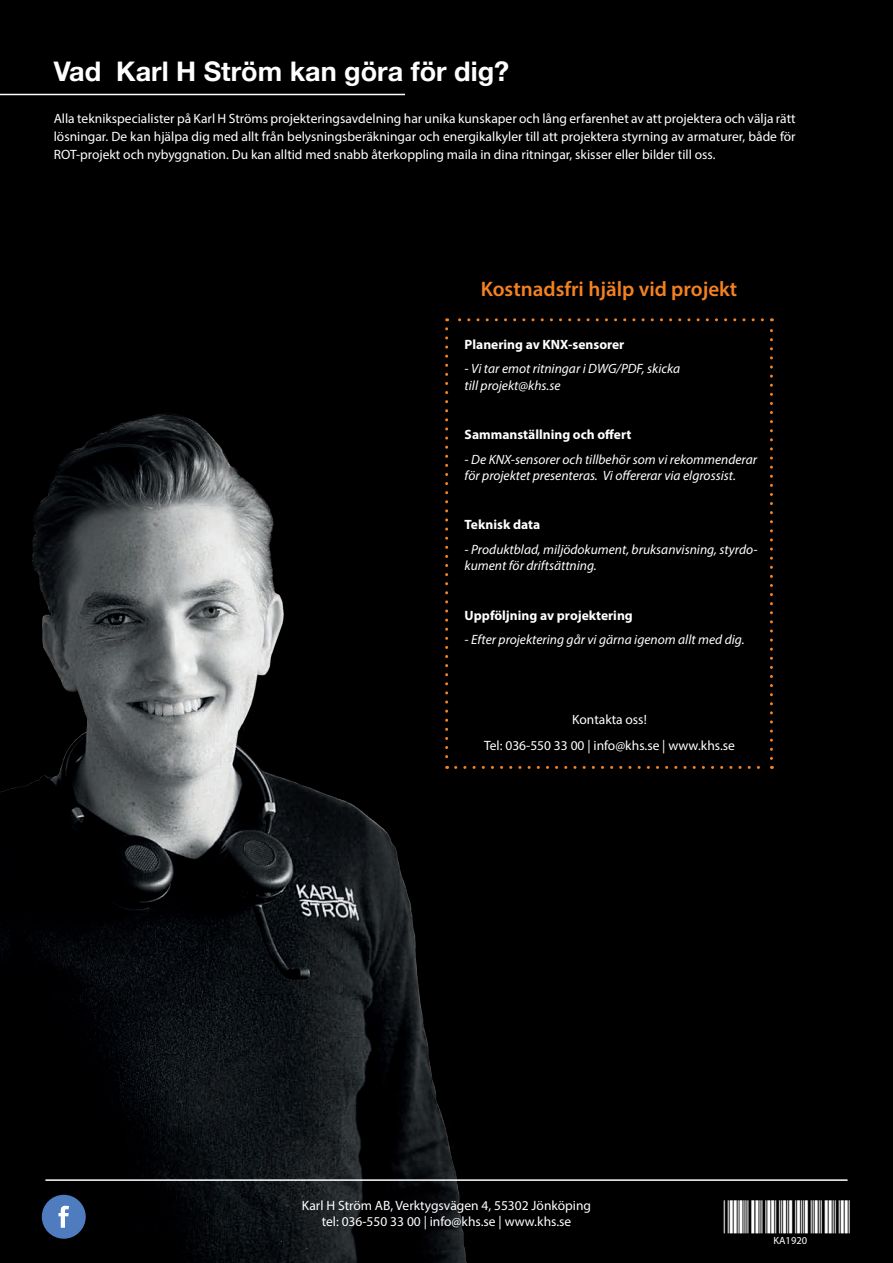
<style>
.page{position:relative;width:893px;height:1263px;background:#000001}
.page>*{position:absolute;margin:0;border:0;box-sizing:border-box;transform-origin:0 0}
.Brödtext_1_vit{font:700 27px "Helvetica Neue";color:#fff}
.Bildtext_1_vit{font:600 21px "Myriad Pro";color:#f58220}
.Brödtext_1_vit-2{font:13.5px/18px "Myriad Pro";color:#fff;text-align:justify}
.Bildtext_1_vit-2{font:italic 13.5px/16.2px "Myriad Pro";color:#fff}
.Bildtext_1_vit-3{font:700 13.5px "Myriad Pro";color:#fff}
.t1{font:10.5px "Myriad Pro";color:#fff}
</style>
<div class="page">
<hr style="left:0;top:94px;width:405px;height:1px;background:#fff">
<svg style="left:472px;top:766px;width:300px;height:3px"></svg>
<svg style="left:770px;top:318px;width:3px;height:440px"></svg>
<svg style="left:470px;top:318px;width:292px;height:3px"></svg>
<img style="left:0;top:318px;width:470px;height:945px">
<div style="left:42px;top:1195px;width:44px;height:44px;background:#4e7cbf;border-radius:50%"></div>
<svg style="left:58px;top:1206px;width:11px;height:22px"></svg>
<hr style="left:45px;top:1179px;width:802px;height:2px;background:#fff">
<p class="Brödtext_1_vit" style="left:54px;top:50px;width:457px">Vad Karl H Ström kan göra för dig?</p>
<p class="Brödtext_1_vit-2" style="left:54px;top:109px;width:743px">Alla teknikspecialister på Karl H Ströms projekteringsavdelning har unika kunskaper och lång erfarenhet av att projektera och välja rätt lösningar. De kan hjälpa dig med allt från belysningsberäkningar och energikalkyler till att projektera styrning av armaturer, både för ROT-projekt och nybyggnation. Du kan alltid med snabb återkoppling maila in dina ritningar, skisser eller bilder till oss.</p>
<p class="Bildtext_1_vit" style="left:481px;top:275px;width:258px">Kostnadsfri hjälp vid projekt</p>
<p class="Bildtext_1_vit-3" style="left:465px;top:335px;width:161px">Planering av KNX-sensorer</p>
<p class="Bildtext_1_vit-2" style="left:465px;top:360px;width:217px">- Vi tar emot ritningar i DWG/PDF, skicka</p>
<p class="Bildtext_1_vit-2" style="left:465px;top:377px;width:97px">till projekt@khs.se</p>
<p class="Bildtext_1_vit-3" style="left:465px;top:426px;width:168px">Sammanställning och offert</p>
<p class="Bildtext_1_vit-2" style="left:465px;top:451px;width:294px">- De KNX-sensorer och tillbehör som vi rekommenderar för projektet presenteras. Vi offererar via elgrossist.</p>
<p class="Bildtext_1_vit-3" style="left:465px;top:516px;width:77px">Teknisk data</p>
<p class="Bildtext_1_vit-2" style="left:465px;top:541px;width:294px">- Produktblad, miljödokument, bruksanvisning, styrdo&shy;kument för driftsättning.</p>
<p class="Bildtext_1_vit-3" style="left:465px;top:606px;width:170px">Uppföljning av projektering</p>
<p class="Bildtext_1_vit-2" style="left:465px;top:631px;width:281px">- Efter projektering går vi gärna igenom allt med dig.</p>
<p class="Brödtext_1_vit-2" style="left:572px;top:710px;width:76px">Kontakta oss!</p>
<p class="Brödtext_1_vit-2" style="left:484px;top:736px;width:252px">Tel: 036-550 33 00 | info@khs.se | www.khs.se</p>
<p class="Brödtext_1_vit-2" style="left:302px;top:1196px;width:291px">Karl H Ström AB, Verktygsvägen 4, 55302 Jönköping</p>
<p class="Brödtext_1_vit-2" style="left:322px;top:1212px;width:251px">tel: 036-550 33 00 | info@khs.se | www.khs.se</p>
<p class="t1" style="left:773px;top:1234px;width:35px">KA1920</p>
</div>
